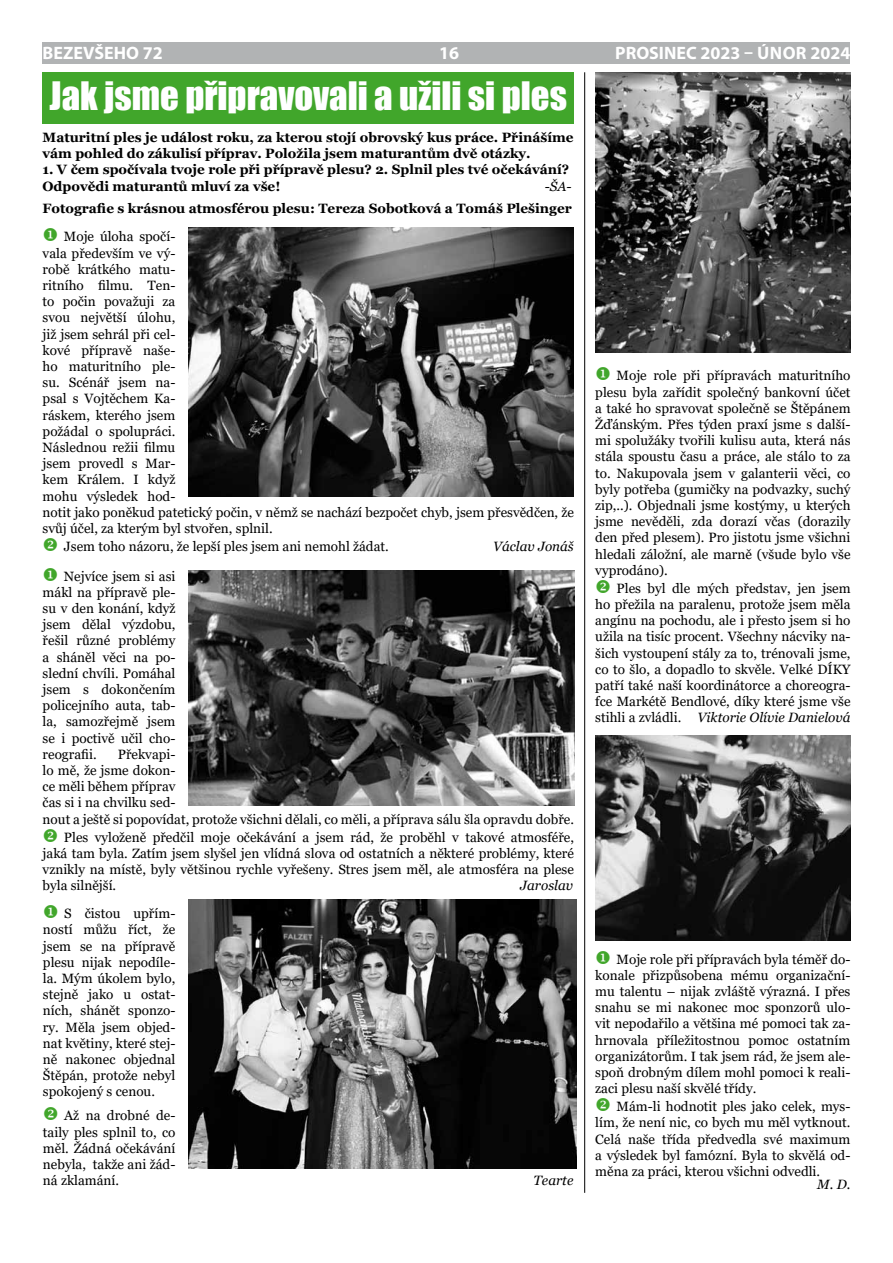
<style>
.page{position:relative;width:893px;height:1263px;background:#fff}
.page>*{position:absolute;margin:0;border:0;box-sizing:border-box;transform-origin:0 0}
.t1{font:36px "Impact";color:#fff}
.t2{font:700 18px "Myriad Pro";color:#fff}
.t3{font:13.5px/16.2px "Georgia";color:#000;text-align:justify}
.t4{font:700 13.5px/16.2px "Georgia";color:#000}
.t5{font:italic 13.5px "Georgia";color:#000}
.s1{color:#41a62b}
.s2{font-style:italic}
</style>
<div class="page">
<div style="left:43px;top:43px;width:807px;height:21px;background:#b1b3b4"></div>
<img style="left:595px;top:72px;width:256px;height:280px">
<img style="left:595px;top:736px;width:255px;height:205px">
<img style="left:188px;top:570px;width:386px;height:235px">
<img style="left:188px;top:227px;width:386px;height:270px">
<img style="left:188px;top:900px;width:388px;height:268px">
<div style="left:43px;top:72px;width:531px;height:51px;background:#41a62b"></div>
<hr style="left:584px;top:72px;width:1px;height:1121px;background:#000">
<h2 class="t2" style="left:43px;top:41px;width:122px">BEZEVŠEHO 72</h2>
<h2 class="t2" style="left:439px;top:41px;width:21px">16</h2>
<h2 class="t2" style="left:615px;top:41px;width:237px">PROSINEC 2023 – ÚNO R 2024</h2>
<h1 class="t1" style="left:50px;top:68px;width:519px">Jak jsme připravovali a užili si ples</h1>
<p class="t4" style="left:43px;top:129px;width:533px">Maturitní ples je událost roku, za kterou stojí obrovský kus práce. Přinášíme vám pohled do zákulisí příprav. Položila jsem maturantům dvě otázky.</p>
<p class="t4" style="left:43px;top:162px;width:528px">1. V čem spočívala tvoje role při přípravě plesu? 2. Splnil ples tvé očekávání?<br>Odpovědi maturantů mluví za vše!</p>
<p class="t5" style="left:545px;top:177px;width:28px">-ŠA-</p>
<p class="t4" style="left:43px;top:200px;width:531px">Fotografie s krásnou atmosférou plesu: Tereza Sobotková a Tomáš Plešinger</p>
<p class="t3" style="left:43px;top:229px;width:533px;text-align:left"><span class="s1">◆</span> Moje úloha spočí-<br>vala především ve vý-<br>robě krátkého matu-<br>ritního filmu. Ten-<br>to počin považuji za<br>svou největší úlohu,<br>již jsem sehrál při cel-<br>kové přípravě naše-<br>ho maturitního ple-<br>su. Scénář jsem na-<br>psal s Vojtěchem Ka-<br>ráskem, kterého jsem<br>požádal o spolupráci.<br>Následnou režii filmu<br>jsem provedl s Mar-<br>kem Králem. I když<br>mohu výsledek hod-<br>notit jako poněkud patetický počin, v němž se nachází bezpočet chyb, jsem přesvědčen, že svůj účel, za kterým byl stvořen, splnil.</p>
<p class="t3" style="left:43px;top:538px;width:348px"><span class="s1">❖</span> Jsem toho názoru, že lepší ples jsem ani nemohl žádat.</p>
<p class="t5" style="left:493px;top:538px;width:82px">Václav Jonáš</p>
<p class="t3" style="left:43px;top:568px;width:134px"><span class="s1">◆</span> Nejvíce jsem si asi mákl na přípravě ple&shy;su v den konání, když jsem dělal výzdobu, řešil různé problémy a sháněl věci na po&shy;slední chvíli. Pomáhal jsem s dokončením policejního auta, tab&shy;la, samozřejmě jsem se i poctivě učil cho&shy;reografii.</p>
<p class="t3" style="left:43px;top:746px;width:533px;text-align:left;text-indent:75px">Překvapi-<br>lo mě, že jsme dokon-<br>ce měli během příprav<br>čas si i na chvilku sed-<br>nout a ještě si popovídat, protože všichni dělali, co měli, a příprava sálu šla opravdu dobře.</p>
<p class="t3" style="left:43px;top:829px;width:533px"><span class="s1">❖</span> Ples vyloženě předčil moje očekávání a jsem rád, že proběhl v takové atmosféře, jaká tam byla. Zatím jsem slyšel jen vlídná slova od ostatních a některé problémy, které vznikly na místě, byly většinou rychle vyřešeny. Stres jsem měl, ale atmosféra na plese byla silnější.</p>
<p class="t5" style="left:520px;top:877px;width:54px">Jaroslav</p>
<p class="t3" style="left:43px;top:906px;width:134px"><span class="s1">◆</span> S čistou upřím&shy;ností můžu říct, že jsem se na přípravě plesu nijak nepodíle&shy;la. Mým úkolem bylo, stejně jako u ostat&shy;ních, shánět sponzo&shy;ry. Měla jsem objed&shy;nat květiny, které stej&shy;ně nakonec objednal Štěpán, protože nebyl spokojený s cenou.</p>
<p class="t3" style="left:43px;top:1108px;width:134px"><span class="s1">❖</span> Až na drobné de&shy;taily ples splnil to, co měl. Žádná očekávání nebyla, takže ani žád&shy;ná zklamání.</p>
<p class="t5" style="left:534px;top:1172px;width:41px">Tearte</p>
<p class="t3" style="left:595px;top:368px;width:257px"><span class="s1">◆</span> Moje role při přípravách maturitního plesu byla zařídit společný bankovní účet a také ho spravovat společně se Štěpánem Žďánským. Přes týden praxí jsme s další&shy;mi spolužáky tvořili kulisu auta, která nás stála spoustu času a práce, ale stálo to za to. Nakupovala jsem v galanterii věci, co byly potřeba (gumičky na podvazky, suchý zip,..). Objednali jsme kostýmy, u kterých jsme nevěděli, zda dorazí včas (dorazily den před plesem). Pro jistotu jsme všichni hledali záložní, ale marně (všude bylo vše vyprodáno).</p>
<p class="t3" style="left:595px;top:580px;width:257px"><span class="s1">❖</span> Ples byl dle mých představ, jen jsem ho přežila na paralenu, protože jsem měla angínu na pochodu, ale i přesto jsem si ho užila na tisíc procent. Všechny nácviky na&shy;šich vystoupení stály za to, trénovali jsme, co to šlo, a dopadlo to skvěle. Velké DÍKY patří také naší koordinátorce a choreogra&shy;fce Markétě Bendlové, díky které jsme vše stihli a zvládli. <span class="s2">Viktorie Olívie Danielová</span></p>
<p class="t3" style="left:595px;top:951px;width:257px"><span class="s1">◆</span> Moje role při přípravách byla téměř do&shy;konale přizpůsobena mému organizační&shy;mu talentu – nijak zvláště výrazná. I přes snahu se mi nakonec moc sponzorů ulo&shy;vit nepodařilo a většina mé pomoci tak za&shy;hrnovala příležitostnou pomoc ostatním organizátorům. I tak jsem rád, že jsem ale&shy;spoň drobným dílem mohl pomoci k reali&shy;zaci plesu naší skvělé třídy.</p>
<p class="t3" style="left:595px;top:1099px;width:257px"><span class="s1">❖</span> Mám-li hodnotit ples jako celek, mys&shy;lím, že není nic, co bych mu měl vytknout.<br>Celá naše třída předvedla své maximum a výsledek byl famózní. Byla to skvělá od&shy;měna za práci, kterou všichni odvedli.</p>
<p class="t5" style="left:817px;top:1176px;width:35px">M. D.</p>
</div>
